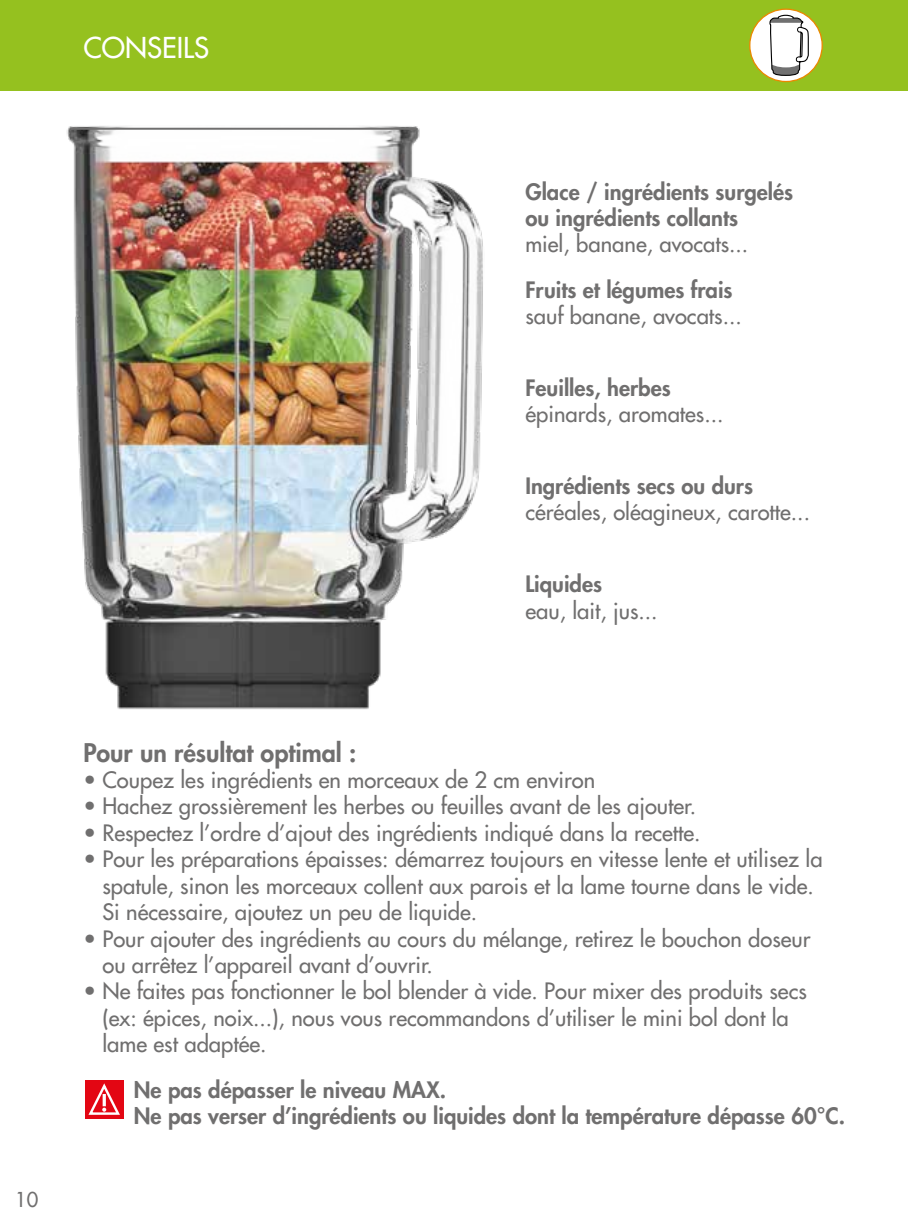
<style>
.page{position:relative;width:908px;height:1225px;background:#fff}
.page>*{position:absolute;margin:0;border:0;box-sizing:border-box;transform-origin:0 0}
.t1{font:28px "Futura";color:#fff}
.t2{font:800 25px "Futura";color:#706f6f}
.t3{font:22px/26.4px "Futura";color:#706f6f}
.t4{font:800 22px/26.4px "Futura";color:#706f6f}
.t5{font:20px "Futura";color:#706f6f}
</style>
<div class="page">
<div style="left:0;top:0;width:907px;height:91px;background:#95c11f"></div>
<img style="left:66px;top:126px;width:417px;height:583px">
<div style="left:85px;top:1080px;width:38px;height:39px;background:#e30613"></div>
<svg style="left:88px;top:1083px;width:32px;height:32px"></svg>
<hr style="left:71px;top:128px;width:345px;height:2px;background:#706f6f">
<div style="left:749px;top:9px;width:72px;height:73px;background:#fff;border-radius:50%"></div>
<svg style="left:767px;top:13px;width:42px;height:70px"></svg>
<p class="t1" style="left:83px;top:29px;width:127px">CONSEILS</p>
<p class="t5" style="left:15px;top:1186px;width:25px">10</p>
<p class="t4" style="left:525px;top:178px;width:269px">Glace / ingrédients surgelés ou ingrédients collants</p>
<p class="t3" style="left:525px;top:231px;width:210px">miel, banane, avocats...</p>
<p class="t4" style="left:525px;top:276px;width:209px">Fruits et légumes frais</p>
<p class="t3" style="left:525px;top:303px;width:204px">sauf banane, avocats...</p>
<p class="t4" style="left:525px;top:374px;width:147px">Feuilles, herbes</p>
<p class="t3" style="left:525px;top:401px;width:185px">épinards, aromates...</p>
<p class="t4" style="left:525px;top:472px;width:229px">Ingrédients secs ou durs</p>
<p class="t3" style="left:525px;top:499px;width:272px">céréales, oléagineux, carotte...</p>
<p class="t4" style="left:525px;top:570px;width:78px">Liquides</p>
<p class="t3" style="left:525px;top:597px;width:120px">eau, lait, jus...</p>
<p class="t2" style="left:83px;top:735px;width:274px">Pour un résultat optimal :</p>
<p class="t3" style="left:83px;top:766px;width:513px">• Coupez les ingrédients en morceaux de 2 cm environ</p>
<p class="t3" style="left:83px;top:793px;width:610px">• Hachez grossièrement les herbes ou feuilles avant de les ajouter.</p>
<p class="t3" style="left:83px;top:819px;width:614px">• Respectez l’ordre d’ajout des ingrédients indiqué dans la recette.</p>
<p class="t3" style="left:102px;top:846px;width:721px;text-indent:-19px">• Pour les préparations épaisses: démarrez toujours en vitesse lente et utilisez la spatule, sinon les morceaux collent aux parois et la lame tourne dans le vide.<br>Si nécessaire, ajoutez un peu de liquide.</p>
<p class="t3" style="left:102px;top:925px;width:709px;text-indent:-19px">• Pour ajouter des ingrédients au cours du mélange, retirez le bouchon doseur ou arrêtez l’appareil avant d’ouvrir.</p>
<p class="t3" style="left:102px;top:978px;width:705px;text-indent:-19px">• Ne faites pas fonctionner le bol blender à vide. Pour mixer des produits secs (ex: épices, noix... ), nous vous recommandons d’utiliser le mini bol dont la lame est adaptée.</p>
<p class="t4" style="left:134px;top:1076px;width:712px">Ne pas dépasser le niveau MAX.<br>Ne pas verser d’ingrédients ou liquides dont la température dépasse 60°C.</p>
</div>
